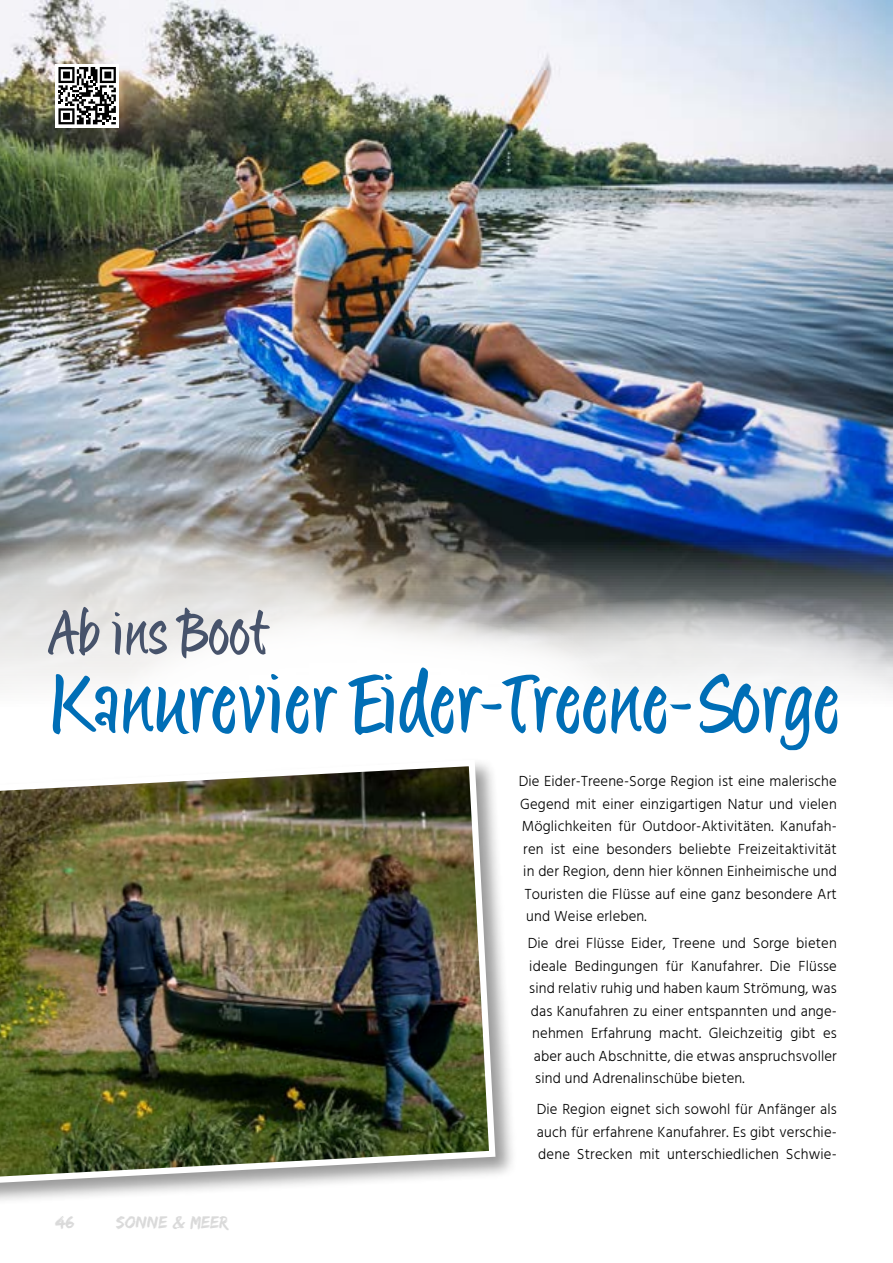
<style>
.page{position:relative;width:893px;height:1263px;background:#fff}
.page>*{position:absolute;margin:0;border:0;box-sizing:border-box;transform-origin:0 0}
.t1{font:79.5px "Fink Matthiall";color:#006eb6}
.t2{font:57.15px "Fink Matthiall";color:#47536b}
.t3{font:18px "Edo SZ";color:#dadada}
.t4{font:300 15px/22.5px "Hind";letter-spacing:.01em;color:#000;text-align:justify}
</style>
<div class="page">
<img style="left:0;top:0;width:893px;height:602px">
<svg style="left:429px;top:599px;width:464px;height:94px"></svg>
<svg style="left:0;top:521px;width:398px;height:166px;background:#c6c3c0"></svg>
<svg style="left:118px;top:599px;width:500px;height:192px"></svg>
<div style="left:0;top:757px;width:517px;height:449px;background:#000;opacity:.4"></div>
<img style="left:0;top:756px;width:499px;height:432px">
<div style="left:55px;top:64px;width:64px;height:64px;background:#fff"></div>
<svg style="left:58px;top:67px;width:58px;height:57px"></svg>
<h2 class="t2" style="left:49px;top:597px;width:220px">Ab ins Boot</h2>
<h1 class="t1" style="left:49px;top:653px;width:792px">Kanurevier Eider-Treene-Sorge</h1>
<p class="t4" style="left:519px;top:771px;width:320px">Die Eider-Treene-Sorge Region ist eine malerische</p>
<p class="t4" style="left:520px;top:793px;width:318px">Gegend mit einer einzigartigen Natur und vielen</p>
<p class="t4" style="left:522px;top:816px;width:317px">Möglichkeiten für Outdoor-Aktivitäten. Kanufah-</p>
<p class="t4" style="left:523px;top:838px;width:315px">ren ist eine besonders beliebte Freizeitaktivität</p>
<p class="t4" style="left:523px;top:861px;width:315px">in der Region, denn hier können Einheimische und</p>
<p class="t4" style="left:525px;top:883px;width:314px">Touristen die Flüsse auf eine ganz besondere Art</p>
<p class="t4" style="left:526px;top:906px;width:122px">und Weise erleben.</p>
<p class="t4" style="left:528px;top:933px;width:310px">Die drei Flüsse Eider, Treene und Sorge bieten</p>
<p class="t4" style="left:529px;top:955px;width:309px">ideale Bedingungen für Kanufahrer. Die Flüsse</p>
<p class="t4" style="left:529px;top:978px;width:309px">sind relativ ruhig und haben kaum Strömung, was</p>
<p class="t4" style="left:531px;top:1000px;width:308px">das Kanufahren zu einer entspannten und ange-</p>
<p class="t4" style="left:532px;top:1023px;width:306px">nehmen Erfahrung macht. Gleichzeitig gibt es</p>
<p class="t4" style="left:534px;top:1045px;width:305px">aber auch Abschnitte, die etwas anspruchsvoller</p>
<p class="t4" style="left:535px;top:1068px;width:211px">sind und Adrenalinschübe bieten.</p>
<p class="t4" style="left:537px;top:1099px;width:302px">Die Region eignet sich sowohl für Anfänger als auch für erfahrene Kanufahrer. Es gibt verschie&shy;dene Strecken mit unterschiedlichen Schwie-</p>
<p class="t3" style="left:55px;top:1212px;width:21px">46</p>
<p class="t3" style="left:116px;top:1212px;width:113px">Sonne &amp; Meer</p>
</div>
